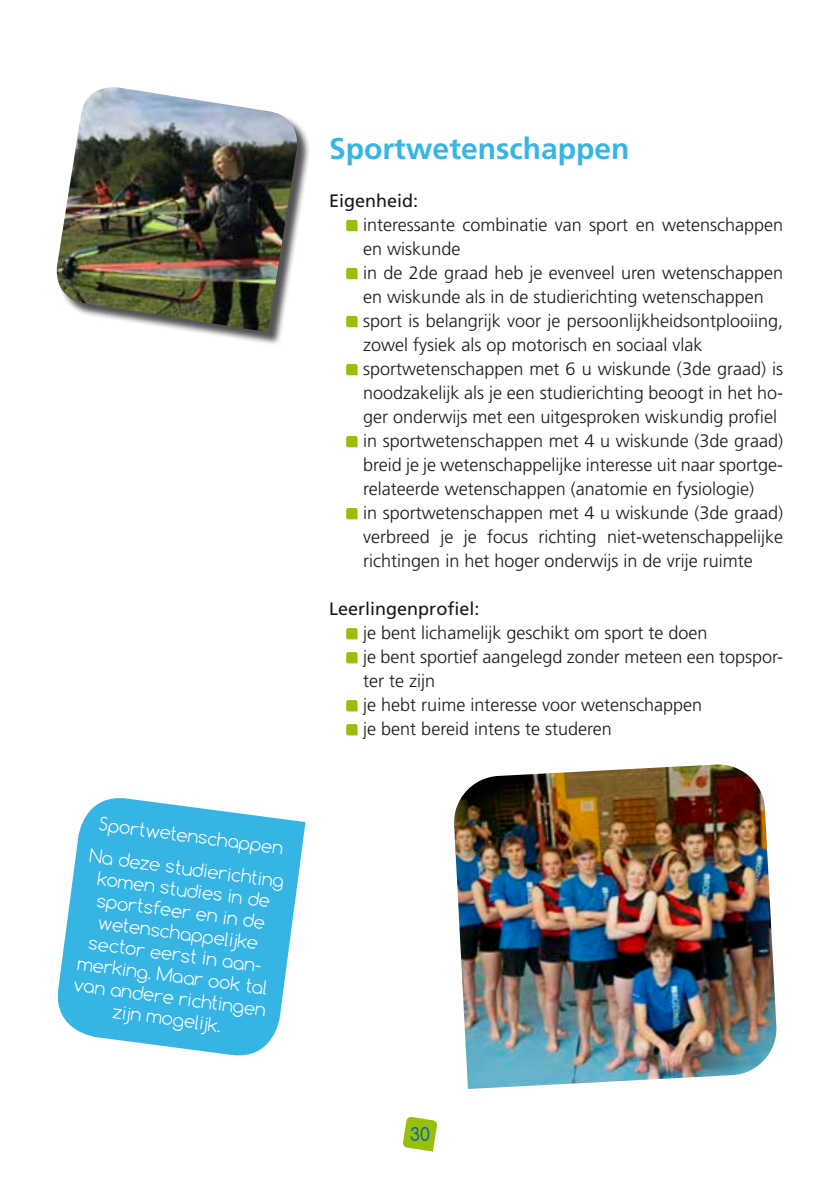
<style>
.page{position:relative;width:840px;height:1191px;background:#fff}
.page>*{position:absolute;margin:0;border:0;box-sizing:border-box;transform-origin:0 0}
.t1{font:700 30px "Frutiger CE";color:#36b4e4}
.t2{font:300 18px/24px "Frutiger";color:#1a171c}
.t3{font:300 18px/21.6px "Comfortaa";color:#fff;text-align:center}
.t4{font:18px "Frutiger";color:#1a171c}
.t5{font:18px "Comfortaa";color:#0065a7}
</style>
<div class="page">
<svg style="left:403px;top:1117px;width:34px;height:34px"></svg>
<svg style="left:346px;top:220px;width:11px;height:11px"></svg>
<svg style="left:346px;top:268px;width:11px;height:11px"></svg>
<svg style="left:346px;top:316px;width:11px;height:11px"></svg>
<svg style="left:346px;top:364px;width:11px;height:11px"></svg>
<svg style="left:346px;top:436px;width:11px;height:11px"></svg>
<svg style="left:346px;top:508px;width:11px;height:11px"></svg>
<svg style="left:346px;top:628px;width:11px;height:11px"></svg>
<svg style="left:346px;top:652px;width:11px;height:11px"></svg>
<svg style="left:346px;top:700px;width:11px;height:11px"></svg>
<svg style="left:346px;top:724px;width:11px;height:11px"></svg>
<div style="left:59px;top:89px;width:252px;height:256px;background:#1a171c;opacity:.75"></div>
<img style="left:56px;top:87px;width:246px;height:245px">
<svg style="left:57px;top:798px;width:248px;height:258px;fill:#36b4e4"></svg>
<img style="left:454px;top:764px;width:323px;height:325px">
<p class="t3" style="left:95px;top:809px;width:197px;line-height:33.2px;rotate:7deg">Sportwetenschappen<br>Na deze studierichting</p>
<p class="t3" style="left:88px;top:869px;width:195px;rotate:7deg">komen studies in de sportsfeer en in de wetenschappelijke sector eerst in aan&shy;merking. Maar ook tal van andere richtingen zijn mogelijk.</p>
<h1 class="t1" style="left:329px;top:131px;width:302px">Sportwetenschappen</h1>
<p class="t4" style="left:329px;top:190px;width:91px">Eigenheid:</p>
<p class="t2" style="left:363px;top:213px;width:421px">interessante combinatie van sport en wetenschappen en wiskunde<br>in de 2de graad heb je evenveel uren wetenschappen en wiskunde als in de studierichting wetenschappen sport is belangrijk voor je persoonlijkheidsontplooiing, zowel fysiek als op motorisch en sociaal vlak sportwetenschappen met 6 u wiskunde (3de graad) is noodzakelijk als je een studierichting beoogt in het ho&shy;ger onderwijs met een uitgesproken wiskundig profiel in sportwetenschappen met 4 u wiskunde (3de graad) breid je je wetenschappelijke interesse uit naar sportge&shy;relateerde wetenschappen (anatomie en fysiologie)<br>in sportwetenschappen met 4 u wiskunde (3de graad) verbreed je je focus richting niet-wetenschappelijke richtingen in het hoger onderwijs in de vrije ruimte</p>
<p class="t4" style="left:329px;top:598px;width:152px">Leerlingenprofiel:</p>
<p class="t2" style="left:363px;top:621px;width:421px">je bent lichamelijk geschikt om sport te doen<br>je bent sportief aangelegd zonder meteen een topspor&shy;ter te zijn<br>je hebt ruime interesse voor wetenschappen<br>je bent bereid intens te studeren</p>
<p class="t5" style="left:410px;top:1127px;width:21px">30</p>
</div>
